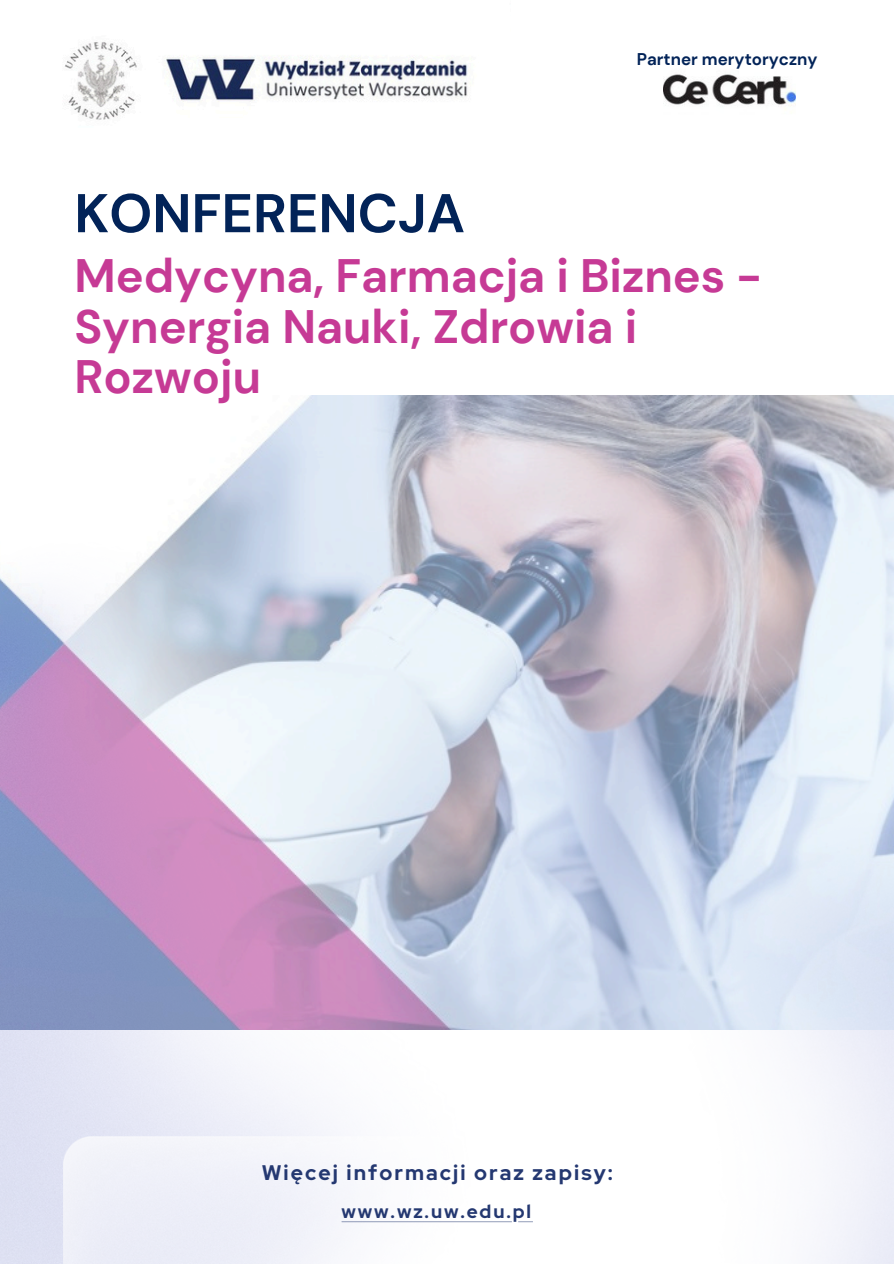
<style>
.page{position:relative;width:894px;height:1264px;background:#fff}
.page>*{position:absolute;margin:0;border:0;box-sizing:border-box;transform-origin:0 0}
.t1{font:700 54.45px "DM Sans";color:#022358}
.t2{font:700 46.8px/50.7px "DM Sans";color:#c63a95}
.t3{font:700 21px "Red Hat Display";letter-spacing:.1em;color:#243871}
.t4{font:700 18.75px "Red Hat Display";letter-spacing:.1em;color:#243871}
.t5{font:700 16.95px "DM Sans";color:#022358}
</style>
<div class="page">
<img style="left:65px;top:42px;width:403px;height:78px">
<img style="left:188px;top:395px;width:705px;height:202px">
<img style="left:0;top:518px;width:510px;height:745px">
<img style="left:63px;top:1136px;width:351px;height:127px">
<svg style="left:341px;top:1221px;width:73px;height:1px"></svg>
<img style="left:414px;top:597px;width:479px;height:666px">
<img style="left:663px;top:74px;width:132px;height:36px">
<p class="t5" style="left:636px;top:48px;width:182px">Partner merytoryczny</p>
<p class="t1" style="left:74px;top:178px;width:392px">KONFERENCJA</p>
<p class="t2" style="left:74px;top:250px;width:688px">Medycyna, Farmacja i Biznes -<br>Synergia Nauki, Zdrowia i<br>Rozwoju</p>
<p class="t3" style="left:261px;top:1158px;width:353px">Więcej informacji oraz zapisy:</p>
<h1 class="t4" style="left:341px;top:1198px;width:191px">www.wz.uw.edu.pl</h1>
</div>
